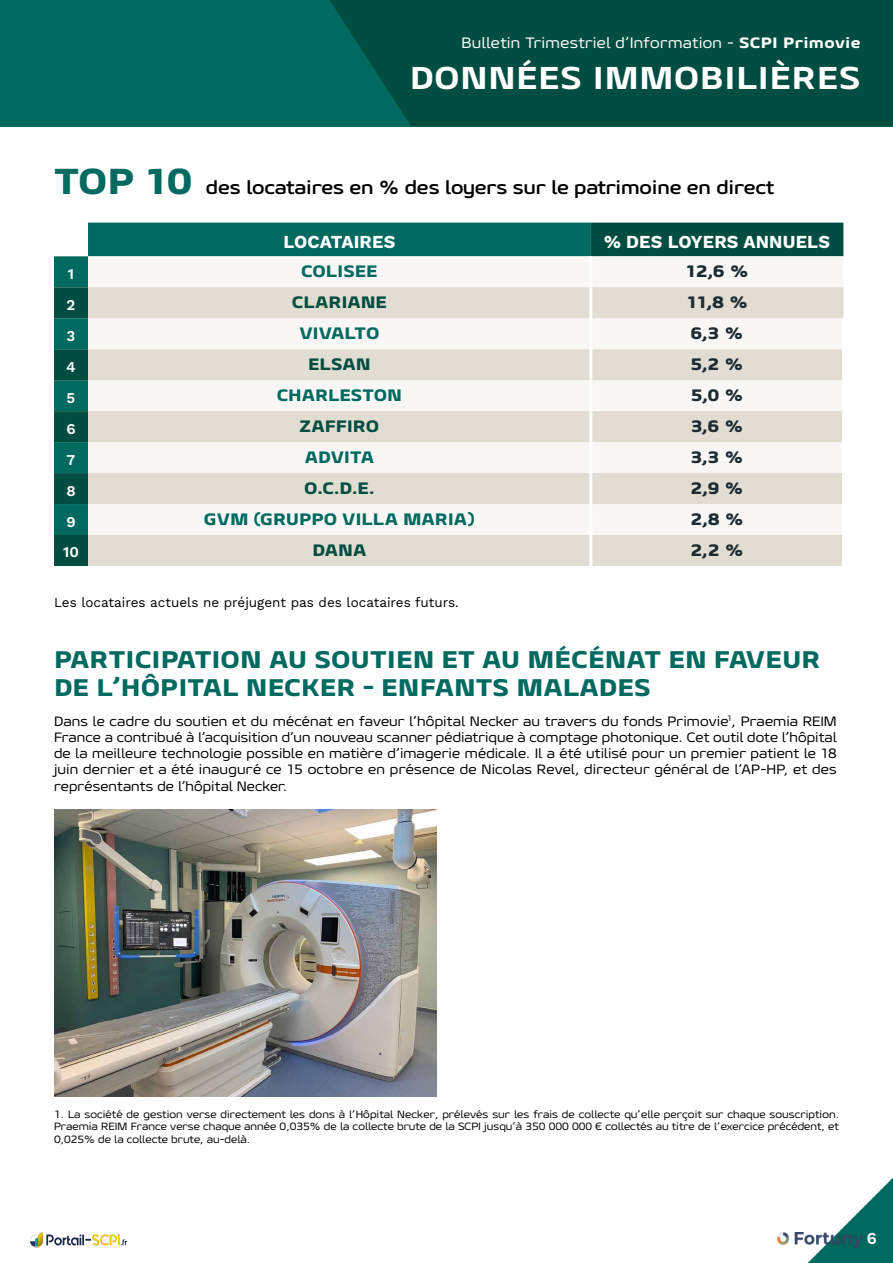
<style>
.page{position:relative;width:893px;height:1263px;background:#fff}
.page>*{position:absolute;margin:0;border:0;box-sizing:border-box;transform-origin:0 0}
.t1{font:800 31.5px "Geon Expanded";letter-spacing:.025em;color:#fff}
.t2{font:800 24px/28.8px "Geon Expanded";color:#006a60}
.t3{font:700 18.9px "Geon Expanded";letter-spacing:-.01em;color:#000}
.t4{font:700 18px "Work Sans";letter-spacing:.005em;color:#fff}
.t5{font:800 16.5px "Geon Expanded";letter-spacing:-.005em;color:#006a60}
.t6{font:800 16.5px "Geon Expanded";color:#1d2b32}
.t7{font:800 16.5px "Geon Expanded";color:#024d41}
.t8{font:15px "Geon Expanded";letter-spacing:.02em;color:#fff}
.t9{font:600 15px "Work Sans";color:#fff}
.t10{font:13.5px/16.2px "Geon Expanded";letter-spacing:.01em;color:#000;text-align:justify}
.t11{font:13.5px "Work Sans";color:#000}
.t12{font:10.5px/12.6px "Geon Expanded";color:#000;text-align:justify}
.s1{font-weight:800}
.s2{font-weight:800;font-size:36px;color:#006a60}
</style>
<div class="page">
<svg style="left:54px;top:223px;width:789px;height:343px;background:#096459"></svg>
<div style="left:88px;top:256px;width:755px;height:31px;background:#f8f7f5"></div>
<svg style="left:88px;top:287px;width:755px;height:279px;fill:#e2ddd3"></svg>
<hr style="left:589px;top:287px;width:3px;height:31px;background:#fff">
<hr style="left:589px;top:318px;width:3px;height:31px;background:#fff">
<hr style="left:842px;top:318px;width:3px;height:31px;background:#fff">
<hr style="left:589px;top:349px;width:3px;height:31px;background:#fff">
<hr style="left:842px;top:349px;width:3px;height:31px;background:#fff">
<hr style="left:589px;top:380px;width:3px;height:31px;background:#fff">
<hr style="left:842px;top:380px;width:3px;height:31px;background:#fff">
<hr style="left:589px;top:411px;width:3px;height:31px;background:#fff">
<hr style="left:842px;top:411px;width:3px;height:31px;background:#fff">
<hr style="left:589px;top:442px;width:3px;height:31px;background:#fff">
<hr style="left:842px;top:442px;width:3px;height:31px;background:#fff">
<hr style="left:589px;top:473px;width:3px;height:31px;background:#fff">
<hr style="left:842px;top:473px;width:3px;height:31px;background:#fff">
<hr style="left:589px;top:504px;width:3px;height:31px;background:#fff">
<hr style="left:842px;top:504px;width:3px;height:31px;background:#fff">
<hr style="left:589px;top:535px;width:3px;height:31px;background:#fff">
<hr style="left:842px;top:535px;width:3px;height:31px;background:#fff">
<hr style="left:589px;top:256px;width:3px;height:31px;background:#fff">
<img style="left:54px;top:810px;width:382px;height:286px">
<div style="left:0;top:0;width:893px;height:126px;background:#006a60"></div>
<svg style="left:330px;top:0;width:563px;height:126px;background:#014f43"></svg>
<img style="left:777px;top:1233px;width:9px;height:13px">
<img style="left:30px;top:1233px;width:97px;height:15px">
<svg style="left:786px;top:1177px;width:107px;height:86px"></svg>
<p class="t8" style="left:461px;top:33px;width:401px">Bulletin Trimestriel d’Information - <span class="s1">SCPI Primovie</span></p>
<h1 class="t1" style="left:410px;top:57px;width:452px">DONNÉES IMMOBILIÈRES</h1>
<h3 class="t3" style="left:54px;top:175px;width:722px"><span class="s2">TOP 10</span> des locataires en % des loyers sur le patrimoine en direct</h3>
<h3 class="t4" style="left:283px;top:228px;width:113px">LOCATAIRES</h3>
<h3 class="t4" style="left:604px;top:228px;width:227px">% DES LOYERS ANNUELS</h3>
<p class="t9" style="left:68px;top:262px;width:8px">1</p>
<p class="t5" style="left:301px;top:260px;width:78px">COLISEE</p>
<p class="t6" style="left:685px;top:260px;width:65px">12,6 %</p>
<p class="t9" style="left:67px;top:293px;width:10px">2</p>
<p class="t7" style="left:292px;top:291px;width:97px">CLARIANE</p>
<p class="t6" style="left:686px;top:291px;width:64px">11,8 %</p>
<p class="t9" style="left:67px;top:324px;width:10px">3</p>
<p class="t5" style="left:299px;top:322px;width:82px">VIVALTO</p>
<p class="t6" style="left:690px;top:322px;width:55px">6,3 %</p>
<p class="t9" style="left:66px;top:355px;width:11px">4</p>
<p class="t7" style="left:308px;top:353px;width:64px">ELSAN</p>
<p class="t6" style="left:691px;top:353px;width:55px">5,2 %</p>
<p class="t9" style="left:67px;top:386px;width:10px">5</p>
<p class="t5" style="left:277px;top:384px;width:127px">CHARLESTON</p>
<p class="t6" style="left:691px;top:384px;width:54px">5,0 %</p>
<p class="t9" style="left:66px;top:417px;width:11px">6</p>
<p class="t7" style="left:300px;top:415px;width:81px">ZAFFIRO</p>
<p class="t6" style="left:691px;top:415px;width:54px">3,6 %</p>
<p class="t9" style="left:67px;top:448px;width:10px">7</p>
<p class="t5" style="left:305px;top:446px;width:71px">ADVITA</p>
<p class="t6" style="left:691px;top:446px;width:55px">3,3 %</p>
<p class="t9" style="left:66px;top:479px;width:11px">8</p>
<p class="t7" style="left:304px;top:477px;width:72px">O.C.D.E.</p>
<p class="t6" style="left:691px;top:477px;width:55px">2,9 %</p>
<p class="t9" style="left:66px;top:510px;width:11px">9</p>
<p class="t5" style="left:204px;top:508px;width:272px">GVM (GRUPPO VILLA MARIA)</p>
<p class="t6" style="left:690px;top:508px;width:55px">2,8 %</p>
<p class="t9" style="left:63px;top:541px;width:17px">10</p>
<p class="t7" style="left:312px;top:539px;width:56px">DANA</p>
<p class="t6" style="left:690px;top:539px;width:55px">2,2 %</p>
<p class="t11" style="left:54px;top:593px;width:406px">Les locataires actuels ne préjugent pas des locataires futurs.</p>
<h2 class="t2" style="left:54px;top:644px;width:768px">PARTICIPATION AU SOUTIEN ET AU MÉCÉNAT EN FAVEUR<br>DE L’HÔPITAL NECKER - ENFANTS MALADES</h2>
<p class="t10" style="left:54px;top:712px;width:784px">Dans le cadre du soutien et du mécénat en faveur l’hôpital Necker au travers du fonds Primovie<sup>1</sup>, Praemia REIM France a contribué à l’acquisition d’un nouveau scanner pédiatrique à comptage photonique. Cet outil dote l’hôpital de la meilleure technologie possible en matière d’imagerie médicale. Il a été utilisé pour un premier patient le 18 juin dernier et a été inauguré ce 15 octobre en présence de Nicolas Revel, directeur général de l’AP-HP, et des représentants de l’hôpital Necker.</p>
<p class="t12" style="left:54px;top:1107px;width:787px">1. La société de gestion verse directement les dons à l’Hôpital Necker, prélevés sur les frais de collecte qu’elle perçoit sur chaque souscription.<br>Praemia REIM France verse chaque année 0,035% de la collecte brute de la SCPI jusqu’à 350 000 000 € collectés au titre de l’exercice précédent, et 0,025% de la collecte brute, au-delà.</p>
</div>
